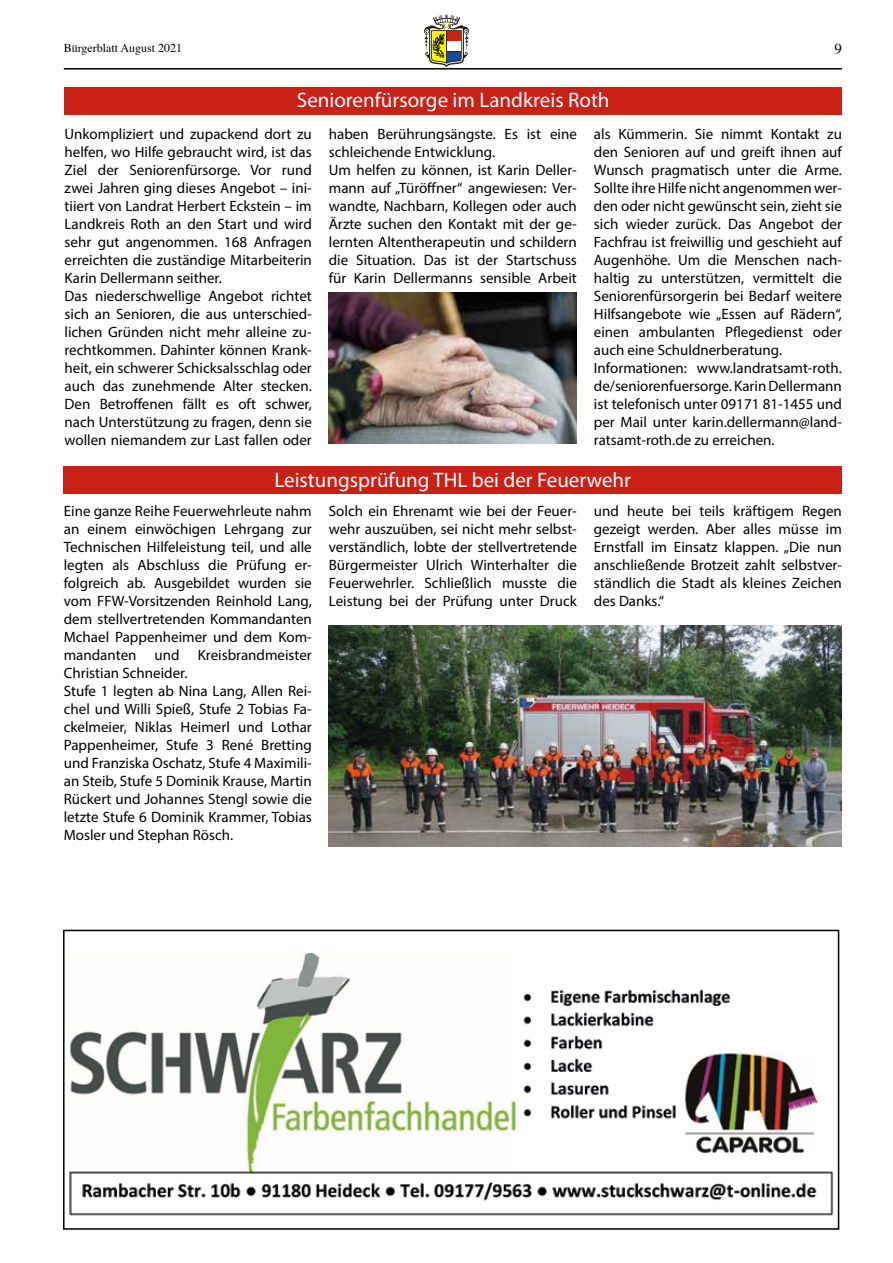
<style>
.page{position:relative;width:893px;height:1263px;background:#fff}
.page>*{position:absolute;margin:0;border:0;box-sizing:border-box;transform-origin:0 0}
.t1{font:21px "Myriad Pro";color:#fff}
.t2{font:15px/18px "Myriad Pro";color:#000}
.t3{font:15px "Times";color:#000}
.t4{font:12px "Times";color:#000}
</style>
<div class="page">
<hr style="left:64px;top:68px;width:778px;height:2px;background:#000">
<svg style="left:424px;top:15px;width:45px;height:52px"></svg>
<div style="left:65px;top:87px;width:777px;height:28px;background:#ca2117"></div>
<img style="left:328px;top:292px;width:248px;height:152px">
<div style="left:64px;top:466px;width:778px;height:28px;background:#ca2117"></div>
<img style="left:329px;top:625px;width:513px;height:221px">
<img style="left:69px;top:953px;width:765px;height:263px">
<div style="left:63px;top:930px;width:776px;height:300px;border:2px solid #000"></div>
<p class="t4" style="left:64px;top:36px;width:120px">Bürgerblatt August 2021</p>
<p class="t3" style="left:834px;top:35px;width:9px">9</p>
<h1 class="t1" style="left:297px;top:87px;width:314px">Seniorenfürsorge im Landkreis Roth</h1>
<p class="t2" style="left:329px;top:125px;width:250px">haben Berührungsängste. Es ist eine schleichende Entwicklung.<br>Um helfen zu können, ist Karin Deller&shy;mann auf „Türöffner“ angewiesen: Ver&shy;wandte, Nachbarn, Kollegen oder auch Ärzte suchen den Kontakt mit der ge&shy;lernten Altentherapeutin und schildern die Situation. Das ist der Startschuss für Karin Dellermanns sensible Arbeit</p>
<p class="t2" style="left:65px;top:125px;width:249px">Unkompliziert und zupackend dort zu helfen, wo Hilfe gebraucht wird, ist das Ziel der Seniorenfürsorge. Vor rund zwei Jahren ging dieses Angebot – ini&shy;tiiert von Landrat Herbert Eckstein – im Landkreis Roth an den Start und wird sehr gut angenommen. 168 Anfragen erreichten die zuständige Mitarbeiterin Karin Dellermann seither.<br>Das niederschwellige Angebot richtet sich an Senioren, die aus unterschied&shy;lichen Gründen nicht mehr alleine zu&shy;rechtkommen. Dahinter können Krank&shy;heit, ein schwerer Schicksalsschlag oder auch das zunehmende Alter stecken.<br>Den Betroffenen fällt es oft schwer, nach Unterstützung zu fragen, denn sie wollen niemandem zur Last fallen oder</p>
<h1 class="t1" style="left:275px;top:467px;width:358px">Leistungsprüfung THL bei der Feuerwehr</h1>
<p class="t2" style="left:64px;top:502px;width:250px">Eine ganze Reihe Feuerwehrleute nahm an einem einwöchigen Lehrgang zur Technischen Hilfeleistung teil, und alle legten als Abschluss die Prüfung er&shy;folgreich ab. Ausgebildet wurden sie vom FFW-Vorsitzenden Reinhold Lang, dem stellvertretenden Kommandanten Mchael Pappenheimer und dem Kom&shy;mandanten und Kreisbrandmeister Christian Schneider.<br>Stufe 1 legten ab Nina Lang, Allen Rei&shy;chel und Willi Spieß, Stufe 2 Tobias Fa&shy;ckelmeier, Niklas Heimerl und Lothar Pappenheimer, Stufe 3 René Bretting und Franziska Oschatz, Stufe 4 Maximili&shy;an Steib, Stufe 5 Dominik Krause, Martin Rückert und Johannes Stengl sowie die letzte Stufe 6 Dominik Krammer, Tobias Mosler und Stephan Rösch.</p>
<p class="t2" style="left:329px;top:502px;width:250px;text-align:justify">Solch ein Ehrenamt wie bei der Feuer&shy;wehr auszuüben, sei nicht mehr selbst&shy;verständlich, lobte der stellvertretende Bürgermeister Ulrich Winterhalter die Feuerwehrler. Schließlich musste die Leistung bei der Prüfung unter Druck</p>
<p class="t2" style="left:594px;top:502px;width:250px;text-align:justify">und heute bei teils kräftigem Regen gezeigt werden. Aber alles müsse im Ernstfall im Einsatz klappen. „Die nun anschließende Brotzeit zahlt selbstver&shy;ständlich die Stadt als kleines Zeichen des Danks.“</p>
<p class="t2" style="left:594px;top:125px;width:250px">als Kümmerin. Sie nimmt Kontakt zu den Senioren auf und greift ihnen auf Wunsch pragmatisch unter die Arme.<br>Sollte ihre Hilfe nicht angenommen wer&shy;den oder nicht gewünscht sein, zieht sie sich wieder zurück. Das Angebot der Fachfrau ist freiwillig und geschieht auf Augenhöhe. Um die Menschen nach&shy;haltig zu unterstützen, vermittelt die Seniorenfürsorgerin bei Bedarf weitere Hilfsangebote wie „Essen auf Rädern“, einen ambulanten Pflegedienst oder auch eine Schuldnerberatung.<br>Informationen: www.landratsamt-roth. de/seniorenfuersorge. Karin Dellermann ist telefonisch unter 09171 81-1455 und per Mail unter karin.dellermann@land&shy;ratsamt-roth.de zu erreichen.</p>
</div>
